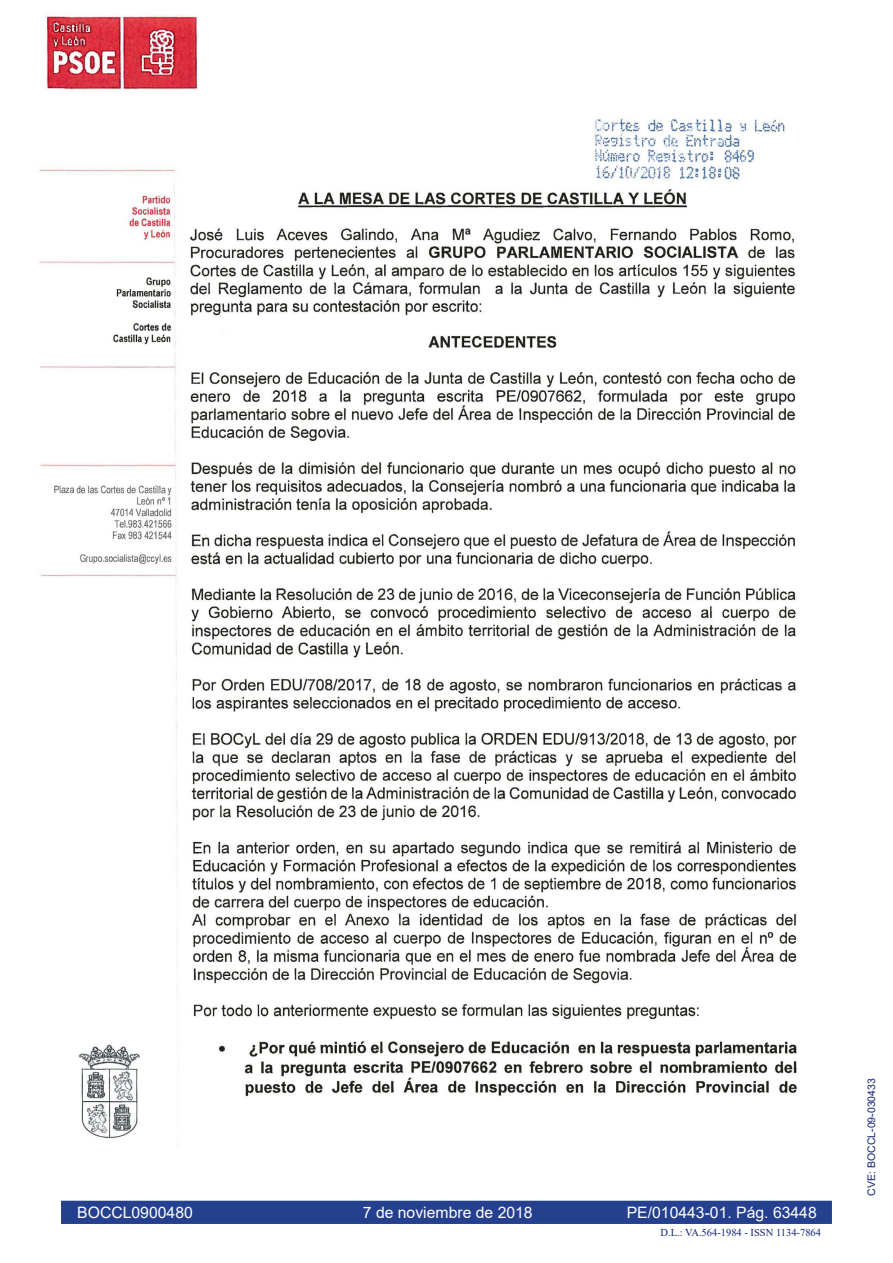
<style>
.page{position:relative;width:893px;height:1263px;background:#fff}
.page>*{position:absolute;margin:0;border:0;box-sizing:border-box;transform-origin:0 0}
.t1{font:15.75px "Arial";color:#fff}
.t2{font:10.5px "Times New Roman";color:#132477}
.t3{font:10.5px "Arial";color:#132477}
</style>
<div class="page">
<div style="left:60px;top:1200px;width:773px;height:25px;background:#25408f"></div>
<div style="left:60px;top:1199px;width:773px;height:26px;border:2px solid #fff"></div>
<img style="left:39px;top:14px;width:794px;height:1186px">
<p class="t1" style="left:77px;top:1202px;width:117px">BOCCL0900480</p>
<p class="t1" style="left:363px;top:1202px;width:171px">7 de noviembre de 2018</p>
<p class="t1" style="left:627px;top:1202px;width:192px">PE/010443-01. Pág. 63448</p>
<p class="t2" style="left:661px;top:1225px;width:162px">D.L.: VA.564-1984 - ISSN 1134-7864</p>
<p class="t3" style="left:864px;top:1195px;width:119px;rotate:-90deg">CVE: BOCCL-09-030433</p>
</div>
